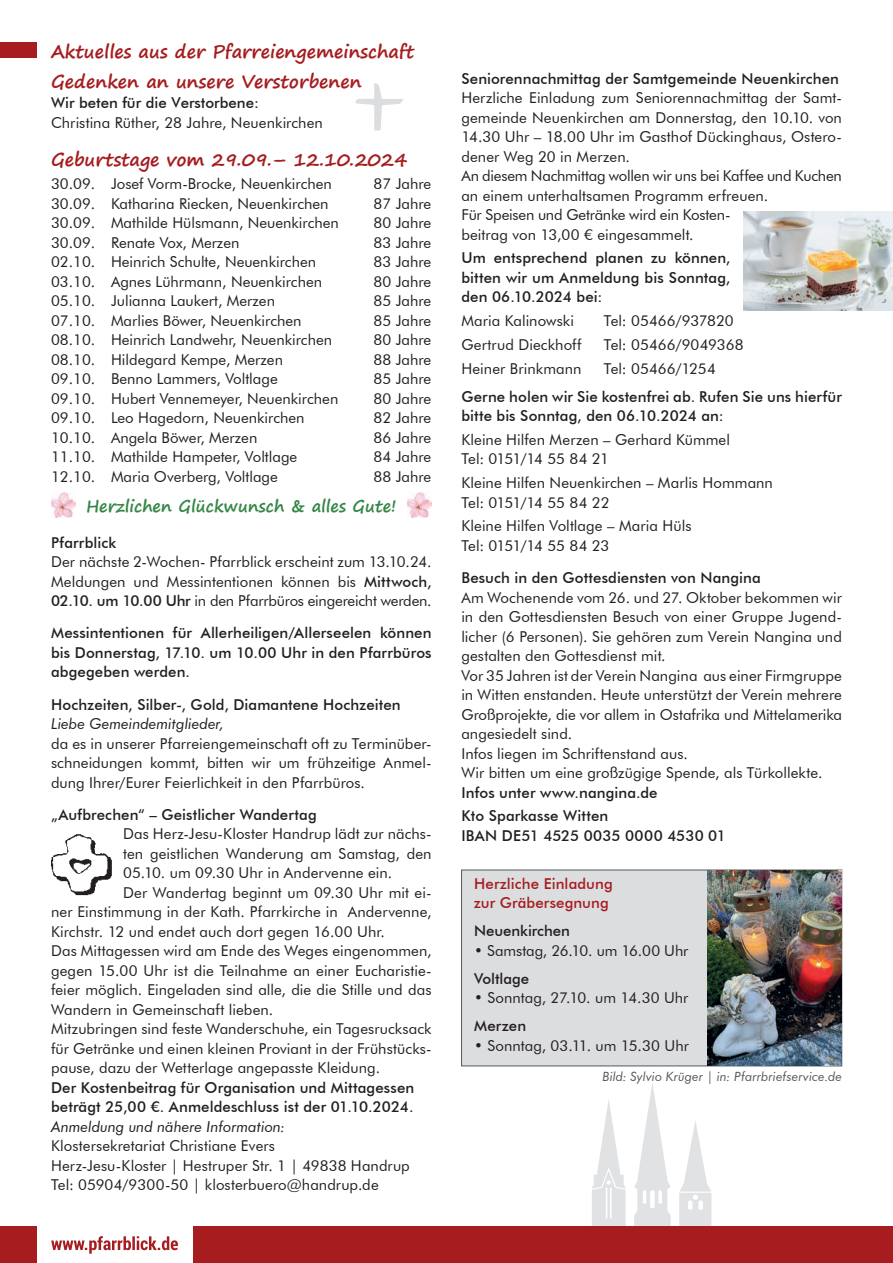
<style>
.page{position:relative;width:893px;height:1263px;background:#fff}
.page>*{position:absolute;margin:0;border:0;box-sizing:border-box;transform-origin:0 0}
.t1{font:700 18px "Segoe Print";color:#a61c1f}
.t2{font:700 16.35px "Segoe Print";color:#348645}
.t3{font:15px/19.5px "Futura BT";color:#231f20}
.t4{font:500 15px/19.5px "Futura BT";letter-spacing:.005em;color:#231f20}
.t5{font:italic 15px "Futura BT";color:#231f20}
.t6{font:500 15px/19.5px "Futura BT";letter-spacing:.005em;color:#a61c1f}
.t7{font:italic 12.75px "Futura BT";letter-spacing:.005em;color:#57585a}
.s1{font-weight:500}
</style>
<div class="page">
<div style="left:0;top:1227px;width:36px;height:36px;background:#a61c1f"></div>
<svg style="left:634px;top:1083px;width:37px;height:144px"></svg>
<svg style="left:679px;top:1121px;width:32px;height:106px"></svg>
<svg style="left:592px;top:1100px;width:34px;height:127px"></svg>
<div style="left:462px;top:870px;width:380px;height:196px;background:#dcdddf"></div>
<div style="left:461px;top:870px;width:381px;height:196px;border:1px solid #57585a"></div>
<div style="left:193px;top:1227px;width:700px;height:36px;background:#a61c1f"></div>
<svg style="left:51px;top:1236px;width:127px;height:18px"></svg>
<div style="left:0;top:43px;width:36px;height:15px;background:#a61c1f"></div>
<svg style="left:356px;top:83px;width:47px;height:48px"></svg>
<img style="left:407px;top:493px;width:25px;height:24px">
<img style="left:51px;top:493px;width:25px;height:24px">
<img style="left:708px;top:870px;width:133px;height:196px">
<img style="left:51px;top:834px;width:61px;height:62px">
<img style="left:743px;top:212px;width:150px;height:98px">
<p class="t1" style="left:51px;top:35px;width:365px">Aktuelles aus der Pfarreiengemeinschaft</p>
<p class="t4" style="left:51px;top:93px;width:209px">Wir beten für die Verstorbene:</p>
<p class="t3" style="left:51px;top:113px;width:273px">Christina Rüther, 28 Jahre, Neuenkirchen</p>
<p class="t1" style="left:51px;top:65px;width:312px">Gedenken an unsere Verstorbenen</p>
<p class="t1" style="left:51px;top:143px;width:358px">Geburtstage vom 29.09.– 12.10.2024</p>
<p class="t3" style="left:51px;top:174px;width:282px">30.09. Josef Vorm-Brocke, Neuenkirchen</p>
<p class="t3" style="left:374px;top:174px;width:59px">87 Jahre</p>
<p class="t3" style="left:51px;top:193px;width:279px">30.09. Katharina Riecken, Neuenkirchen</p>
<p class="t3" style="left:374px;top:193px;width:59px">87 Jahre</p>
<p class="t3" style="left:51px;top:213px;width:289px">30.09. Mathilde Hülsmann, Neuenkirchen</p>
<p class="t3" style="left:374px;top:213px;width:59px">80 Jahre</p>
<p class="t3" style="left:51px;top:232px;width:190px">30.09. Renate Vox, Merzen</p>
<p class="t3" style="left:374px;top:232px;width:59px">83 Jahre</p>
<p class="t3" style="left:51px;top:252px;width:267px">02.10. Heinrich Schulte, Neuenkirchen</p>
<p class="t3" style="left:374px;top:252px;width:59px">83 Jahre</p>
<p class="t3" style="left:51px;top:271px;width:273px">03.10. Agnes Lührmann, Neuenkirchen</p>
<p class="t3" style="left:374px;top:271px;width:59px">80 Jahre</p>
<p class="t3" style="left:51px;top:291px;width:225px">05.10. Julianna Laukert, Merzen</p>
<p class="t3" style="left:374px;top:291px;width:59px">85 Jahre</p>
<p class="t3" style="left:51px;top:310px;width:252px">07.10. Marlies Böwer, Neuenkirchen</p>
<p class="t3" style="left:374px;top:310px;width:59px">85 Jahre</p>
<p class="t3" style="left:51px;top:330px;width:283px">08.10. Heinrich Landwehr, Neuenkirchen</p>
<p class="t3" style="left:374px;top:330px;width:59px">80 Jahre</p>
<p class="t3" style="left:51px;top:349px;width:233px">08.10. Hildegard Kempe, Merzen</p>
<p class="t3" style="left:374px;top:349px;width:59px">88 Jahre</p>
<p class="t3" style="left:51px;top:369px;width:228px">09.10. Benno Lammers, Voltlage</p>
<p class="t3" style="left:374px;top:369px;width:59px">85 Jahre</p>
<p class="t3" style="left:51px;top:388px;width:289px">09.10. Hubert Vennemeyer, Neuenkirchen</p>
<p class="t3" style="left:374px;top:388px;width:59px">80 Jahre</p>
<p class="t3" style="left:51px;top:408px;width:255px">09.10. Leo Hagedorn, Neuenkirchen</p>
<p class="t3" style="left:374px;top:408px;width:59px">82 Jahre</p>
<p class="t3" style="left:51px;top:427px;width:208px">10.10. Angela Böwer, Merzen</p>
<p class="t3" style="left:374px;top:427px;width:59px">86 Jahre</p>
<p class="t3" style="left:51px;top:447px;width:248px">11.10. Mathilde Hampeter, Voltlage</p>
<p class="t3" style="left:374px;top:447px;width:59px">84 Jahre</p>
<p class="t3" style="left:51px;top:466px;width:228px">12.10. Maria Overberg, Voltlage</p>
<p class="t3" style="left:374px;top:466px;width:59px">88 Jahre</p>
<p class="t2" style="left:86px;top:491px;width:312px">Herzlichen Glückwunsch &amp; alles Gute!</p>
<p class="t4" style="left:51px;top:532px;width:67px">Pfarrblick</p>
<p class="t3" style="left:51px;top:552px;width:382px;text-align:justify">Der nächste 2-Wochen- Pfarrblick erscheint zum 13.10.24.<br>Meldungen und Messintentionen können bis <span class="s1">Mittwoch, 02.10. um 10.00 Uhr</span> in den Pfarrbüros eingereicht werden.</p>
<p class="t4" style="left:51px;top:623px;width:382px;text-align:justify">Messintentionen für Allerheiligen/Allerseelen können bis Donnerstag, 17.10. um 10.00 Uhr in den Pfarrbüros abgegeben werden.</p>
<p class="t4" style="left:51px;top:694px;width:351px">Hochzeiten, Silber-, Gold, Diamantene Hochzeiten</p>
<p class="t5" style="left:51px;top:715px;width:175px">Liebe Gemeindemitglieder,</p>
<p class="t3" style="left:51px;top:733px;width:382px;text-align:justify">da es in unserer Pfarreiengemeinschaft oft zu Terminüber&shy;schneidungen kommt, bitten wir um frühzeitige Anmel&shy;dung Ihrer/Eurer Feierlichkeit in den Pfarrbüros.</p>
<p class="t4" style="left:51px;top:805px;width:267px">„Aufbrechen“ – Geistlicher Wandertag</p>
<p class="t3" style="left:123px;top:824px;width:310px">Das Herz-Jesu-Kloster Handrup lädt zur nächs-</p>
<p class="t3" style="left:123px;top:844px;width:310px">ten geistlichen Wanderung am Samstag, den</p>
<p class="t3" style="left:123px;top:863px;width:271px">05.10. um 09.30 Uhr in Andervenne ein.</p>
<p class="t3" style="left:123px;top:883px;width:310px">Der Wandertag beginnt um 09.30 Uhr mit ei-</p>
<p class="t3" style="left:51px;top:902px;width:382px">ner Einstimmung in der Kath. Pfarrkirche in Andervenne,</p>
<p class="t3" style="left:51px;top:922px;width:336px">Kirchstr. 12 und endet auch dort gegen 16.00 Uhr.</p>
<p class="t3" style="left:51px;top:941px;width:382px">Das Mittagessen wird am Ende des Weges eingenommen,</p>
<p class="t3" style="left:51px;top:961px;width:382px">gegen 15.00 Uhr ist die Teilnahme an einer Eucharistie-</p>
<p class="t3" style="left:51px;top:980px;width:382px">feier möglich. Eingeladen sind alle, die die Stille und das</p>
<p class="t3" style="left:51px;top:1000px;width:224px">Wandern in Gemeinschaft lieben.</p>
<p class="t3" style="left:51px;top:1019px;width:382px">Mitzubringen sind feste Wanderschuhe, ein Tagesrucksack</p>
<p class="t3" style="left:51px;top:1039px;width:382px">für Getränke und einen kleinen Proviant in der Frühstücks-</p>
<p class="t3" style="left:51px;top:1058px;width:331px">pause, dazu der Wetterlage angepasste Kleidung.</p>
<p class="t4" style="left:51px;top:1078px;width:365px">Der Kostenbeitrag für Organisation und Mittagessen beträgt 25,00 €. Anmeldeschluss ist der 01.10.2024.</p>
<p class="t5" style="left:51px;top:1117px;width:236px">Anmeldung und nähere Information:</p>
<p class="t3" style="left:51px;top:1136px;width:360px">Klostersekretariat Christiane Evers<br>Herz-Jesu-Kloster | Hestruper Str. 1 | 49838 Handrup<br>Tel: 05904/9300-50 | klosterbuero@handrup.de</p>
<p class="t4" style="left:461px;top:68px;width:379px">Seniorennachmittag der Samtgemeinde Neuenkirchen</p>
<p class="t3" style="left:461px;top:88px;width:382px">Herzliche Einladung zum Seniorennachmittag der Samt&shy;gemeinde Neuenkirchen am Donnerstag, den 10.10. von 14.30 Uhr – 18.00 Uhr im Gasthof Dückinghaus, Ostero&shy;dener Weg 20 in Merzen.<br>An diesem Nachmittag wollen wir uns bei Kaffee und Kuchen an einem unterhaltsamen Programm erfreuen.<br>Für Speisen und Getränke wird ein Kosten-<br>beitrag von 13,00 € eingesammelt.</p>
<p class="t4" style="left:461px;top:248px;width:271px;text-align:justify">Um entsprechend planen zu können, bitten wir um Anmeldung bis Sonntag, den 06.10.2024 bei:</p>
<p class="t3" style="left:461px;top:311px;width:114px">Maria Kalinowski</p>
<p class="t3" style="left:604px;top:311px;width:131px">Tel: 05466/937820</p>
<p class="t3" style="left:461px;top:335px;width:122px">Gertrud Dieckhoff</p>
<p class="t3" style="left:604px;top:335px;width:141px">Tel: 05466/9049368</p>
<p class="t3" style="left:461px;top:358px;width:122px">Heiner Brinkmann</p>
<p class="t3" style="left:604px;top:358px;width:113px">Tel: 05466/1254</p>
<p class="t4" style="left:461px;top:386px;width:382px">Gerne holen wir Sie kostenfrei ab. Rufen Sie uns hierfür bitte bis Sonntag, den 06.10.2024 an:</p>
<p class="t3" style="left:461px;top:430px;width:270px">Kleine Hilfen Merzen – Gerhard Kümmel<br>Tel: 0151/14 55 84 21</p>
<p class="t3" style="left:461px;top:473px;width:313px">Kleine Hilfen Neuenkirchen – Marlis Hommann<br>Tel: 0151/14 55 84 22</p>
<p class="t3" style="left:461px;top:516px;width:232px">Kleine Hilfen Voltlage – Maria Hüls<br>Tel: 0151/14 55 84 23</p>
<p class="t4" style="left:461px;top:568px;width:301px">Besuch in den Gottesdiensten von Nangina</p>
<p class="t3" style="left:461px;top:587px;width:382px">Am Wochenende vom 26. und 27. Oktober bekommen wir in den Gottesdiensten Besuch von einer Gruppe Jugend&shy;licher (6 Personen). Sie gehören zum Verein Nangina und gestalten den Gottesdienst mit.<br>Vor 35 Jahren ist der Verein Nangina aus einer Firmgruppe in Witten enstanden. Heute unterstützt der Verein mehrere Großprojekte, die vor allem in Ostafrika und Mittelamerika angesiedelt sind.<br>Infos liegen im Schriftenstand aus.<br>Wir bitten um eine großzügige Spende, als Türkollekte.</p>
<p class="t4" style="left:461px;top:780px;width:198px;line-height:23.7px">Infos unter www.nangina.de<br>Kto Sparkasse Witten</p>
<p class="t4" style="left:461px;top:826px;width:266px">IBAN DE51 4525 0035 0000 4530 01</p>
<p class="t6" style="left:474px;top:873px;width:140px">Herzliche Einladung zur Gräbersegnung</p>
<p class="t4" style="left:474px;top:921px;width:97px">Neuenkirchen</p>
<p class="t3" style="left:474px;top:936px;width:216px;line-height:28px"><span class="s1">•</span> Samstag, 26.10. um 16.00 Uhr<br><span class="s1">Voltlage</span></p>
<p class="t3" style="left:474px;top:983px;width:216px;line-height:28px"><span class="s1">•</span> Sonntag, 27.10. um 14.30 Uhr<br><span class="s1">Merzen</span></p>
<p class="t3" style="left:474px;top:1035px;width:216px"><span class="s1">•</span> Sonntag, 03.11. um 15.30 Uhr</p>
<p class="t7" style="left:602px;top:1069px;width:241px">Bild: Sylvio Krüger | in: Pfarrbriefservice.de</p>
</div>
